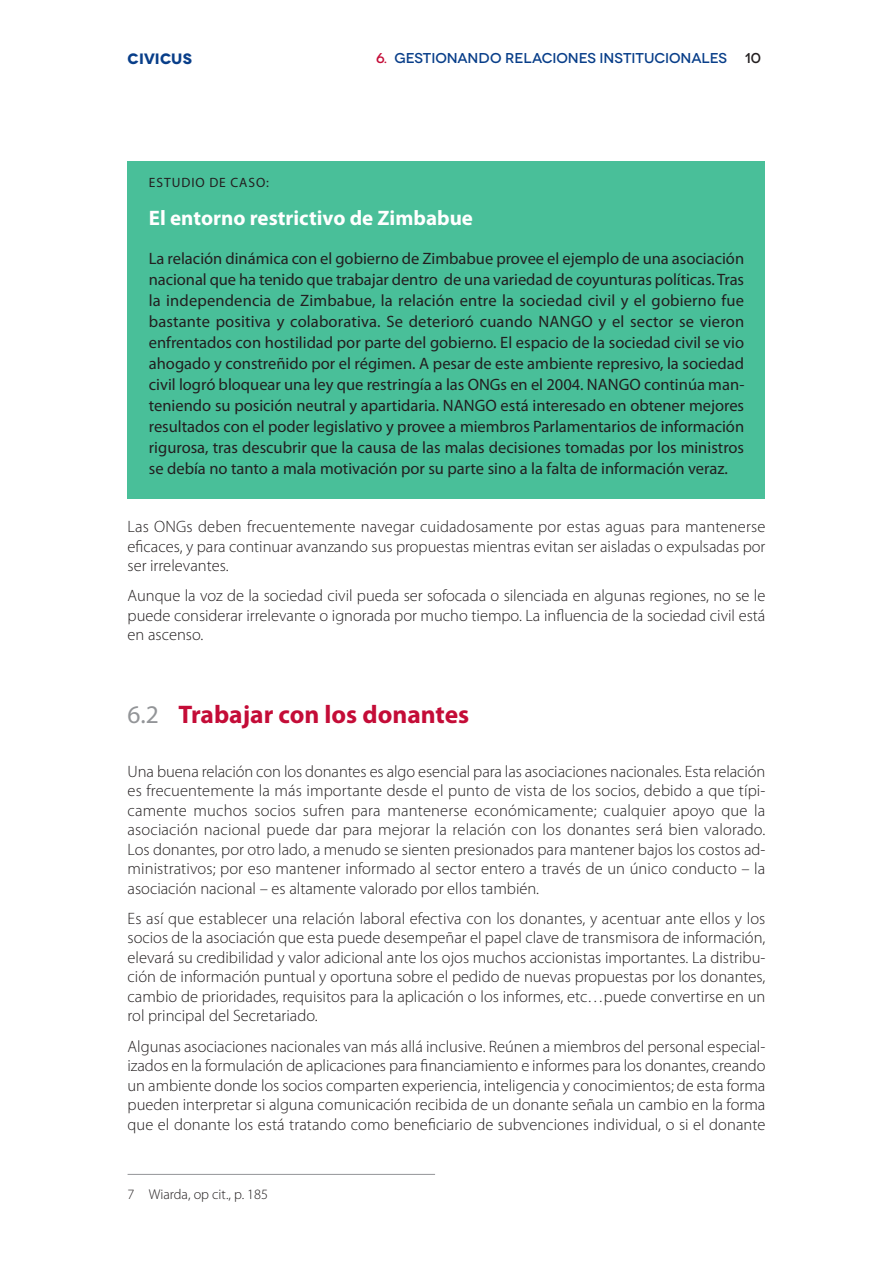
<style>
.page{position:relative;width:893px;height:1263px;background:#fff}
.page>*{position:absolute;margin:0;border:0;box-sizing:border-box;transform-origin:0 0}
.t1{font:700 25.5px "Myriad Pro";color:#c40c37}
.t2{font:700 21px "Myriad Pro";color:#fff}
.t3{font:300 16.5px/19.5px "Myriad Pro";color:#231f20;text-align:justify}
.t4{font:16.5px/21px "Myriad Pro";color:#231f20;text-align:justify}
.t5{font:700 15px "Novecentowide";letter-spacing:.01em;color:#083e89}
.t6{font:500 14.25px "Novecentowide";letter-spacing:-.005em;color:#083e89}
.t7{font:300 14.25px "Myriad Pro";color:#231f20}
.t8{font:500 14.25px "Novecentowide";color:#231f20}
.t9{font:13.5px "Myriad Pro";letter-spacing:.07em;color:#231f20}
.s1{color:#c40c37}
.s2{font-weight:400;color:#939598}
</style>
<div class="page">
<hr style="left:128px;top:1174px;width:307px;height:1px;background:#939598">
<div style="left:128px;top:162px;width:637px;height:337px;background:#49bf99"></div>
<p class="t5" style="left:128px;top:50px;width:66px">CIVICUS</p>
<p class="t6" style="left:376px;top:50px;width:352px"><span class="s1">6.</span> GESTIONANDO RELACIONES INSTITUCIONALES</p>
<p class="t8" style="left:745px;top:50px;width:18px">10</p>
<p class="t9" style="left:149px;top:177px;width:122px">ESTUDIO DE CASO:</p>
<p class="t2" style="left:149px;top:210px;width:326px">El entorno restrictivo de Zimbabue</p>
<p class="t4" style="left:149px;top:250px;width:597px">La relación dinámica con el gobierno de Zimbabue provee el ejemplo de una asociación nacional que ha tenido que trabajar dentro de una variedad de coyunturas políticas. Tras la independencia de Zimbabue, la relación entre la sociedad civil y el gobierno fue bastante positiva y colaborativa. Se deterioró cuando NANGO y el sector se vieron enfrentados con hostilidad por parte del gobierno. El espacio de la sociedad civil se vio ahogado y constreñido por el régimen. A pesar de este ambiente represivo, la sociedad civil logró bloquear una ley que restringía a las ONGs en el 2004. NANGO continúa man&shy;teniendo su posición neutral y apartidaria. NANGO está interesado en obtener mejores resultados con el poder legislativo y provee a miembros Parlamentarios de información rigurosa, tras descubrir que la causa de las malas decisiones tomadas por los ministros se debía no tanto a mala motivación por su parte sino a la falta de información veraz.</p>
<p class="t3" style="left:128px;top:518px;width:639px">Las ONGs deben frecuentemente navegar cuidadosamente por estas aguas para mantenerse eficaces, y para continuar avanzando sus propuestas mientras evitan ser aisladas o expulsadas por ser irrelevantes.</p>
<p class="t3" style="left:128px;top:587px;width:639px">Aunque la voz de la sociedad civil pueda ser sofocada o silenciada en algunas regiones, no se le puede considerar irrelevante o ignorada por mucho tiempo. La influencia de la sociedad civil está en ascenso.</p>
<h1 class="t1" style="left:128px;top:705px;width:343px"><span class="s2">6.2</span> Trabajar con los donantes</h1>
<p class="t3" style="left:128px;top:763px;width:639px">Una buena relación con los donantes es algo esencial para las asociaciones nacionales. Esta relación es frecuentemente la más importante desde el punto de vista de los socios, debido a que típi&shy;camente muchos socios sufren para mantenerse económicamente; cualquier apoyo que la asociación nacional puede dar para mejorar la relación con los donantes será bien valorado.<br>Los donantes, por otro lado, a menudo se sienten presionados para mantener bajos los costos ad&shy;ministrativos; por eso mantener informado al sector entero a través de un único conducto – la asociación nacional – es altamente valorado por ellos también.</p>
<p class="t3" style="left:128px;top:910px;width:639px">Es así que establecer una relación laboral efectiva con los donantes, y acentuar ante ellos y los socios de la asociación que esta puede desempeñar el papel clave de transmisora de información, elevará su credibilidad y valor adicional ante los ojos muchos accionistas importantes. La distribu&shy;ción de información puntual y oportuna sobre el pedido de nuevas propuestas por los donantes, cambio de prioridades, requisitos para la aplicación o los informes, etc…puede convertirse en un rol principal del Secretariado.</p>
<p class="t3" style="left:128px;top:1037px;width:639px">Algunas asociaciones nacionales van más allá inclusive. Reúnen a miembros del personal especial&shy;izados en la formulación de aplicaciones para financiamiento e informes para los donantes, creando un ambiente donde los socios comparten experiencia, inteligencia y conocimientos; de esta forma pueden interpretar si alguna comunicación recibida de un donante señala un cambio en la forma que el donante los está tratando como beneficiario de subvenciones individual, o si el donante</p>
<p class="t7" style="left:128px;top:1188px;width:142px">7 Wiarda, op cit., p. 185</p>
</div>
